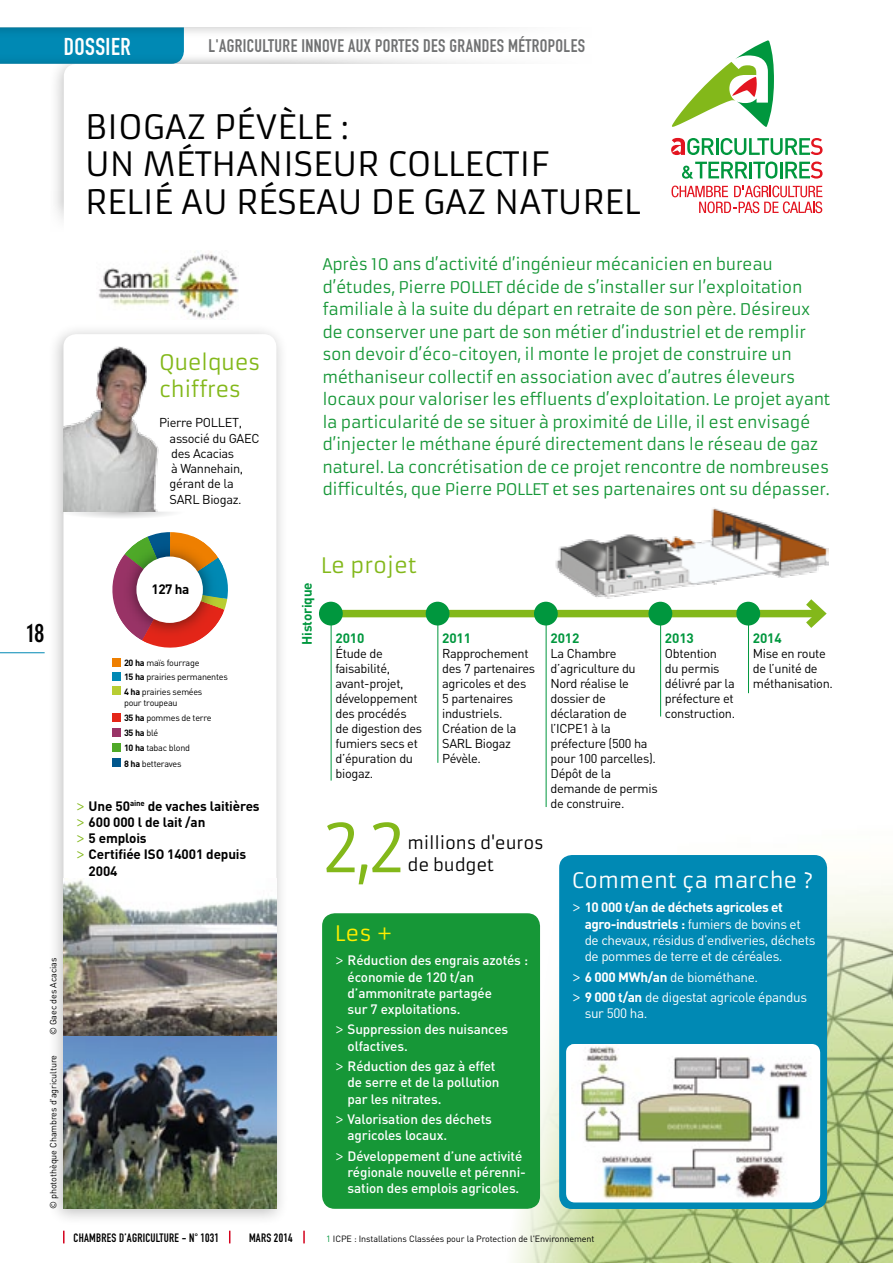
<style>
.page{position:relative;width:893px;height:1263px;background:#fff}
.page>*{position:absolute;margin:0;border:0;box-sizing:border-box;transform-origin:0 0}
.t1{font:66px "Armata";color:#83b81a}
.t2{font:33px/37.5px "Armata";color:#000}
.t3{font:700 condensed 25.5px "DIN Neuzeit Grotesk";color:#000}
.t4{font:24px "DIN Engschrift";color:#fff}
.t5{font:21px/27px "Armata";letter-spacing:-.025em;color:#83b81a}
.t6{font:21px "Armata";color:#fff}
.t7{font:21px "Armata";color:#ffed00}
.t8{font:18px "DIN Engschrift";letter-spacing:.02em;color:#707172}
.t9{font:16.5px/22.5px "Armata";letter-spacing:-.01em;color:#000}
.t10{font:15.75px/22.5px "Armata";letter-spacing:-.025em;color:#169737}
.t11{font:500 13.5px/16.2px "DIN";letter-spacing:-.01em;color:#fff}
.t12{font:13.5px/16.2px "DIN";letter-spacing:-.03em;color:#fff}
.t13{font:700 13.5px/16.2px "DIN";letter-spacing:-.01em;color:#000}
.t14{font:700 13.5px "DIN";letter-spacing:-.01em;color:#00973e}
.t15{font:12.75px/15px "DIN";letter-spacing:-.025em;color:#000}
.t16{font:12px "DIN Engschrift";letter-spacing:.02em;color:#000}
.t17{font:9px/16.2px "DIN";letter-spacing:-.03em;color:#000}
.t18{font:9px "DIN";letter-spacing:-.01em;color:#000}
.t19{font:700 9px "DIN";color:#000}
.s1{font-weight:700}
.s2{font-weight:400}
.s3{font-family:"Armata";font-weight:400;color:#83b81a}
.s4{font-family:"Armata";font-weight:400}
.s5{font-family:"Armata"}
.s6{color:#00973e}
</style>
<div class="page">
<hr style="left:0;top:652px;width:45px;height:1px;background:#0089b4">
<div style="left:0;top:26px;width:871px;height:38px;background:#000;opacity:.25"></div>
<div style="left:319px;top:0;width:574px;height:98px;background:#fff"></div>
<img style="left:678px;top:855px;width:215px;height:408px">
<svg style="left:229px;top:777px;width:449px;height:486px"></svg>
<svg style="left:671px;top:186px;width:151px;height:27px"></svg>
<svg style="left:682px;top:162px;width:65px;height:17px"></svg>
<hr style="left:749px;top:162px;width:3px;height:16px;background:#00973e">
<svg style="left:753px;top:162px;width:70px;height:17px"></svg>
<svg style="left:671px;top:138px;width:152px;height:17px"></svg>
<svg style="left:672px;top:40px;width:102px;height:87px"></svg>
<img style="left:98px;top:252px;width:141px;height:67px">
<div style="left:47px;top:322px;width:241px;height:903px;background:#000;opacity:.25"></div>
<svg style="left:63px;top:334px;width:213px;height:875px"></svg>
<img style="left:64px;top:878px;width:212px;height:159px">
<img style="left:64px;top:1037px;width:212px;height:172px">
<img style="left:544px;top:508px;width:284px;height:119px">
<div style="left:322px;top:913px;width:218px;height:296px;background:#169737;border-radius:13px"></div>
<div style="left:559px;top:855px;width:268px;height:354px;background:#0089b4;border-radius:13px"></div>
<div style="left:566px;top:1044px;width:254px;height:158px;background:#fff;border-radius:9px"></div>
<img style="left:571px;top:1044px;width:237px;height:158px">
<svg style="left:60px;top:512px;width:124px;height:7px"></svg>
<svg style="left:63px;top:1231px;width:2px;height:12px"></svg>
<svg style="left:303px;top:1231px;width:2px;height:12px"></svg>
<svg style="left:229px;top:1231px;width:1px;height:12px"></svg>
<svg style="left:112px;top:532px;width:116px;height:123px"></svg>
<img style="left:117px;top:537px;width:106px;height:106px">
<img style="left:125px;top:537px;width:93px;height:21px">
<img style="left:117px;top:554px;width:53px;height:86px">
<img style="left:142px;top:609px;width:81px;height:34px">
<img style="left:197px;top:598px;width:26px;height:11px">
<img style="left:182px;top:558px;width:41px;height:40px">
<div style="left:136px;top:556px;width:67px;height:67px;background:#fff;border-radius:50%"></div>
<div style="left:112px;top:672px;width:8px;height:9px;background:#0089b4"></div>
<div style="left:112px;top:728px;width:8px;height:8px;background:#936"></div>
<div style="left:112px;top:658px;width:8px;height:8px;background:#ee7f00"></div>
<div style="left:112px;top:713px;width:8px;height:8px;background:#e42618"></div>
<div style="left:112px;top:743px;width:8px;height:8px;background:#4fa928"></div>
<div style="left:112px;top:759px;width:8px;height:8px;background:#00578d"></div>
<div style="left:112px;top:687px;width:8px;height:8px;background:#b8cd32"></div>
<img style="left:64px;top:341px;width:108px;height:171px">
<div style="left:320px;top:610px;width:501px;height:7px;background:#83b81a"></div>
<svg style="left:798px;top:591px;width:30px;height:37px"></svg>
<div style="left:319px;top:602px;width:24px;height:23px;background:#00973e;border-radius:50%"></div>
<hr style="left:331px;top:613px;width:1px;height:168px;background:#00973e">
<div style="left:426px;top:602px;width:23px;height:23px;background:#00973e;border-radius:50%"></div>
<hr style="left:437px;top:613px;width:1px;height:150px;background:#00973e">
<div style="left:534px;top:602px;width:24px;height:23px;background:#00973e;border-radius:50%"></div>
<hr style="left:546px;top:613px;width:1px;height:194px;background:#00973e">
<div style="left:648px;top:602px;width:24px;height:23px;background:#00973e;border-radius:50%"></div>
<hr style="left:660px;top:613px;width:1px;height:103px;background:#00973e">
<div style="left:736px;top:602px;width:24px;height:23px;background:#00973e;border-radius:50%"></div>
<hr style="left:748px;top:613px;width:1px;height:80px;background:#00973e">
<h3 class="t4" style="left:64px;top:32px;width:11px">DOSSIER</h3>
<p class="t8" style="left:208px;top:35px;width:378px">L'AGRICULTURE INNOVE AUX PORTES DES GRANDES MÉTROPOLES</p>
<h2 class="t2" style="left:85px;top:108px;width:265px">Bio gaz Pévèle : un méthanis</h2>
<h2 class="t2" style="left:85px;top:146px;width:432px;text-indent:379px">ectif reli é au réseau de gaz natur</h2>
<h2 class="t2" style="left:313px;top:146px;width:94px">eur coll</h2>
<h2 class="t2" style="left:605px;top:183px;width:32px">el</h2>
<h3 class="t5" style="left:159px;top:349px;width:103px">Quelques chiffres</h3>
<p class="t15" style="left:170px;top:415px;width:76px;text-indent:-11px">Pierre POLLET, associé du GAEC des Acacias<br>à Wannehain, gérant de la<br>SARL</p>
<p class="t15" style="left:202px;top:491px;width:41px">Biogaz.</p>
<p class="t10" style="left:322px;top:253px;width:510px">Après 10 ans d’activité d’ingénieur mécanicien en bureau d’études, Pierre POLLET décide de s’installer sur l’exploitation familiale à la suite du départ en retraite de son père. Désireux de conserver une part de son métier d’industriel et de remplir son devoir d’éco-citoyen, il monte le projet de construire un méthaniseur collectif en association avec d’autres éleveurs locaux pour valoriser les effluents d’exploitation. Le projet ayant la particularité de se situer à proximité de Lille, il est envisagé d’injecter le méthane épuré directement dans le réseau de gaz naturel. La concrétisation de ce projet rencontre de nombreuses difficultés, que Pierre POLLET et ses partenaires ont su dépasser.</p>
<h3 class="t3" style="left:27px;top:618px;width:19px">18</h3>
<p class="t18" style="left:48px;top:1035px;width:79px;rotate:-90deg">© Gaec des Acacias</p>
<p class="t18" style="left:48px;top:1209px;width:155px;rotate:-90deg">© photothèque Chambres d'agriculture</p>
<p class="t13" style="left:151px;top:580px;width:39px">127 ha</p>
<p class="t17" style="left:124px;top:654px;width:77px"><span class="s1">20 ha</span> maïs fourrage</p>
<p class="t17" style="left:124px;top:668px;width:105px"><span class="s1">15 ha</span> prairies permanentes</p>
<p class="t17" style="left:124px;top:686px;width:80px;line-height:10.8px"><span class="s1">4 ha</span> prairies semées pour troupeau</p>
<p class="t17" style="left:124px;top:710px;width:89px"><span class="s1">35 ha</span> pommes de terre</p>
<p class="t17" style="left:124px;top:739px;width:68px"><span class="s1">10 ha</span> tabac blond<br><span class="s1">8 ha</span> betteraves</p>
<p class="t19" style="left:124px;top:727px;width:36px">35 ha <span class="s2">blé</span></p>
<p class="t13" style="left:76px;top:797px;width:185px"><span class="s3">&gt;</span> Une 50<sup>aine</sup> de vaches laitières <span class="s3">&gt;</span> 600 000 l de lait /an<br><span class="s3">&gt;</span> 5 emplois<br><span class="s3">&gt;</span> Certifiée ISO</p>
<p class="t13" style="left:167px;top:846px;width:81px">14001 depuis</p>
<p class="t13" style="left:89px;top:862px;width:30px">2004</p>
<p class="t14" style="left:298px;top:645px;width:64px;rotate:-90deg">Historique</p>
<h3 class="t5" style="left:321px;top:552px;width:98px">Le projet</h3>
<p class="t14" style="left:335px;top:629px;width:30px">2010</p>
<p class="t15" style="left:335px;top:645px;width:88px">Étude de faisabilité, avant-projet, développement des procédés de digestion des fumiers secs et d’épuration du biogaz.</p>
<p class="t14" style="left:442px;top:629px;width:30px">2011</p>
<p class="t15" style="left:442px;top:645px;width:94px">Rapprochement des 7 partenaires agricoles et des<br>5 partenaires industriels.<br>Création de la<br>SARL</p>
<p class="t15" style="left:442px;top:735px;width:70px;text-indent:33px">Biogaz<br>Pévèle.</p>
<h1 class="t1" style="left:322px;top:808px;width:86px">2,2</h1>
<p class="t9" style="left:407px;top:832px;width:138px">millions d'euros de budget</p>
<h3 class="t7" style="left:335px;top:920px;width:59px">Les +</h3>
<p class="t11" style="left:348px;top:952px;width:182px;text-indent:-13px"><span class="s4">&gt;</span> Réduction des engrais azotés : économie de 120 t/an d’ammonitrate partagée<br>sur 7 exploitations.</p>
<p class="t11" style="left:348px;top:1021px;width:162px;text-indent:-13px"><span class="s4">&gt;</span> Suppression des nuisances olfactives.</p>
<p class="t11" style="left:348px;top:1058px;width:154px;text-indent:-13px"><span class="s4">&gt;</span> Réduction des gaz à effet de serre et de la pollution par les nitrates.</p>
<p class="t11" style="left:348px;top:1110px;width:146px;text-indent:-13px"><span class="s4">&gt;</span> Valorisation des déchets agricoles locaux.</p>
<p class="t11" style="left:348px;top:1147px;width:180px;text-indent:-13px"><span class="s4">&gt;</span> Développement d’une activité régionale nouvelle et pérenni&shy;sation des emplois agricoles.</p>
<p class="t14" style="left:550px;top:629px;width:30px">2012</p>
<p class="t15" style="left:550px;top:645px;width:109px">La Chambre d’agriculture du<br>Nord réalise le dossier de déclaration de l’ICPE1 à la préfecture (500 ha pour 100 parcelles).<br>Dépôt de la demande de permis de construire.</p>
<p class="t14" style="left:665px;top:629px;width:30px">2013</p>
<p class="t15" style="left:665px;top:646px;width:72px">Obtention<br>du permis délivré par la préfecture et construction.</p>
<p class="t14" style="left:753px;top:629px;width:30px">2014</p>
<p class="t15" style="left:753px;top:646px;width:82px">M ise en route de l’unité de méthanisation.</p>
<h3 class="t6" style="left:572px;top:867px;width:243px">Comment ça marche ?</h3>
<p class="t12" style="left:585px;top:899px;width:232px;text-indent:-13px"><span class="s5">&gt;</span> <span class="s1">10 000 t/an de déchets agricoles et agro-industriels :</span> fumiers de bovins et de chevaux, résidus d’endiveries, déchets de pommes de terre et de céréales.</p>
<p class="t12" style="left:572px;top:966px;width:237px;line-height:20.4px"><span class="s5">&gt;</span> <span class="s1">6 000 MWh/an</span> de biométhane.<br><span class="s5">&gt;</span> <span class="s1">9 000 t/an</span> de digestat agricole épandus</p>
<p class="t12" style="left:585px;top:1005px;width:64px">sur 500 ha.</p>
<p class="t16" style="left:74px;top:1230px;width:147px">CHAMBRES D’AGRICULTURE - N° 1031</p>
<p class="t16" style="left:249px;top:1230px;width:7px">MARS</p>
<p class="t16" style="left:274px;top:1230px;width:20px">2014</p>
<p class="t18" style="left:326px;top:1233px;width:270px"><span class="s6">1</span> ICPE : Installations Classées pour la Protection de l'Environnement</p>
</div>
